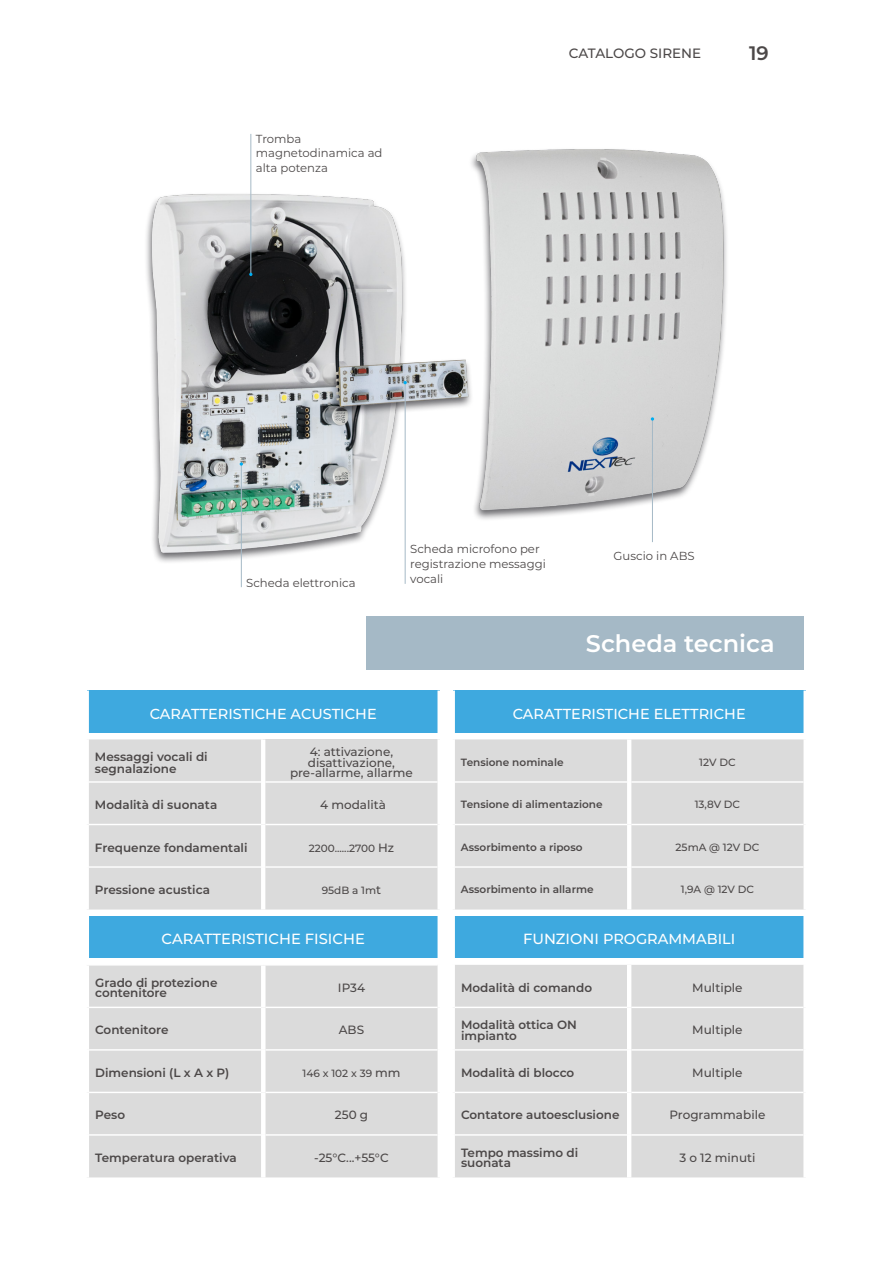
<style>
.page{position:relative;width:893px;height:1263px;background:#fff}
.page>*{position:absolute;margin:0;border:0;box-sizing:border-box;transform-origin:0 0}
.t1{font:600 24px "Montserrat";color:#fff}
.t2{font:600 19.5px "Montserrat";color:#4c4848}
.t3{font:500 14.7px "Montserrat";color:#fff}
.t4{font:500 14.55px "Montserrat";color:#fff}
.t5{font:500 14.4px "Montserrat";color:#fff}
.t6{font:500 13.5px "Montserrat";color:#4c4848}
.t7{font:600 12px/10.6px "Montserrat";color:#4c4848}
.t8{font:500 12px/10.5px "Montserrat";color:#4c4848;text-align:center}
.t9{font:11.7px/14.5px "Montserrat";color:#4c4848}
.t10{font:600 10.5px "Montserrat";color:#4c4848}
.t11{font:500 10.5px "Montserrat";color:#4c4848}
.s1{font-size:12px}
.s2{font-size:14.7px}
</style>
<div class="page">
<img style="left:146px;top:134px;width:581px;height:432px">
<hr style="left:405px;top:383px;width:1px;height:201px;background:#a5b9c6">
<svg style="left:403px;top:381px;width:4px;height:3px"></svg>
<hr style="left:250px;top:134px;width:1px;height:140px;background:#a5b9c6">
<hr style="left:241px;top:464px;width:1px;height:123px;background:#a5b9c6">
<svg style="left:240px;top:462px;width:3px;height:4px"></svg>
<hr style="left:652px;top:419px;width:1px;height:123px;background:#a5b9c6">
<svg style="left:651px;top:417px;width:3px;height:4px"></svg>
<div style="left:366px;top:616px;width:438px;height:54px;background:#a5b9c6"></div>
<div style="left:87px;top:690px;width:353px;height:43px;background:#3ea9df"></div>
<div style="left:89px;top:739px;width:348px;height:170px;background:#dbdbdb"></div>
<div style="left:263px;top:739px;width:177px;height:43px;background:#dbdbdb"></div>
<hr style="left:89px;top:781px;width:172px;height:2px;background:#fff">
<hr style="left:265px;top:781px;width:172px;height:2px;background:#fff">
<hr style="left:89px;top:824px;width:172px;height:1px;background:#fff">
<hr style="left:265px;top:824px;width:172px;height:1px;background:#fff">
<hr style="left:89px;top:866px;width:172px;height:2px;background:#fff">
<hr style="left:265px;top:866px;width:172px;height:2px;background:#fff">
<svg style="left:87px;top:690px;width:2px;height:43px"></svg>
<div style="left:437px;top:690px;width:5px;height:43px;background:#fff"></div>
<hr style="left:261px;top:739px;width:4px;height:43px;background:#fff">
<div style="left:437px;top:739px;width:5px;height:43px;background:#fff"></div>
<hr style="left:261px;top:782px;width:4px;height:42px;background:#fff">
<hr style="left:261px;top:824px;width:4px;height:43px;background:#fff">
<hr style="left:261px;top:867px;width:4px;height:42px;background:#fff">
<div style="left:453px;top:916px;width:353px;height:42px;background:#3ea9df"></div>
<div style="left:455px;top:965px;width:348px;height:212px;background:#dbdbdb"></div>
<hr style="left:455px;top:1007px;width:172px;height:1px;background:#fff">
<hr style="left:631px;top:1007px;width:172px;height:1px;background:#fff">
<hr style="left:455px;top:1049px;width:172px;height:1px;background:#fff">
<hr style="left:631px;top:1049px;width:172px;height:1px;background:#fff">
<hr style="left:455px;top:1092px;width:172px;height:1px;background:#fff">
<hr style="left:631px;top:1092px;width:172px;height:1px;background:#fff">
<hr style="left:455px;top:1134px;width:172px;height:2px;background:#fff">
<hr style="left:631px;top:1134px;width:172px;height:2px;background:#fff">
<div style="left:450px;top:916px;width:5px;height:42px;background:#fff"></div>
<div style="left:803px;top:916px;width:5px;height:42px;background:#fff"></div>
<hr style="left:627px;top:965px;width:4px;height:42px;background:#fff">
<hr style="left:627px;top:1007px;width:4px;height:43px;background:#fff">
<hr style="left:627px;top:1050px;width:4px;height:42px;background:#fff">
<hr style="left:627px;top:1092px;width:4px;height:43px;background:#fff">
<hr style="left:627px;top:1135px;width:4px;height:42px;background:#fff">
<div style="left:453px;top:690px;width:353px;height:43px;background:#3ea9df"></div>
<div style="left:455px;top:739px;width:348px;height:170px;background:#dbdbdb"></div>
<hr style="left:455px;top:781px;width:172px;height:2px;background:#fff">
<hr style="left:631px;top:781px;width:172px;height:2px;background:#fff">
<hr style="left:455px;top:824px;width:172px;height:1px;background:#fff">
<hr style="left:631px;top:824px;width:172px;height:1px;background:#fff">
<hr style="left:455px;top:866px;width:172px;height:2px;background:#fff">
<hr style="left:631px;top:866px;width:172px;height:2px;background:#fff">
<svg style="left:453px;top:690px;width:2px;height:43px"></svg>
<div style="left:803px;top:690px;width:5px;height:43px;background:#fff"></div>
<hr style="left:627px;top:739px;width:4px;height:43px;background:#fff">
<hr style="left:627px;top:782px;width:4px;height:42px;background:#fff">
<hr style="left:627px;top:824px;width:4px;height:43px;background:#fff">
<hr style="left:627px;top:867px;width:4px;height:42px;background:#fff">
<div style="left:87px;top:916px;width:353px;height:42px;background:#3ea9df"></div>
<div style="left:89px;top:965px;width:349px;height:212px;background:#dbdbdb"></div>
<hr style="left:89px;top:1007px;width:172px;height:1px;background:#fff">
<hr style="left:266px;top:1007px;width:172px;height:1px;background:#fff">
<hr style="left:89px;top:1049px;width:172px;height:1px;background:#fff">
<hr style="left:266px;top:1049px;width:172px;height:1px;background:#fff">
<hr style="left:89px;top:1092px;width:172px;height:1px;background:#fff">
<hr style="left:266px;top:1092px;width:172px;height:1px;background:#fff">
<hr style="left:89px;top:1134px;width:172px;height:2px;background:#fff">
<hr style="left:266px;top:1134px;width:172px;height:2px;background:#fff">
<hr style="left:85px;top:916px;width:4px;height:42px;background:#fff">
<hr style="left:438px;top:916px;width:4px;height:42px;background:#fff">
<div style="left:261px;top:965px;width:5px;height:42px;background:#fff"></div>
<div style="left:261px;top:1007px;width:5px;height:43px;background:#fff"></div>
<div style="left:261px;top:1050px;width:5px;height:42px;background:#fff"></div>
<div style="left:261px;top:1092px;width:5px;height:43px;background:#fff"></div>
<div style="left:261px;top:1135px;width:5px;height:42px;background:#fff"></div>
<p class="t9" style="left:256px;top:131px;width:128px">Tromba magnetodinamica ad alta potenza</p>
<p class="t6" style="left:569px;top:44px;width:134px">CATALOGO SIRENE</p>
<h2 class="t2" style="left:749px;top:39px;width:21px">19</h2>
<p class="t9" style="left:246px;top:575px;width:111px">Scheda elettronica</p>
<p class="t9" style="left:410px;top:541px;width:137px">Scheda microfono per registrazione messaggi vocali</p>
<p class="t9" style="left:614px;top:548px;width:83px">Guscio in ABS</p>
<h1 class="t1" style="left:586px;top:626px;width:190px">Scheda tecnica</h1>
<p class="t5" style="left:150px;top:704px;width:228px">CARATTERISTICHE ACUSTICHE</p>
<p class="t7" style="left:95px;top:750px;width:114px;line-height:12px">Messaggi vocali di segnalazione</p>
<p class="t8" style="left:290px;top:746px;width:124px">4: attivazione, disattivazione, pre-allarme, allarme</p>
<p class="t7" style="left:95px;top:799px;width:124px">Modalità di suonata</p>
<p class="t8" style="left:320px;top:799px;width:67px">4 modalità</p>
<p class="t7" style="left:95px;top:841px;width:154px">Frequenze fondamentali</p>
<p class="t11" style="left:309px;top:840px;width:87px">2200......2700 <span class="s1">Hz</span></p>
<p class="t7" style="left:95px;top:884px;width:117px">Pressione acustica</p>
<p class="t11" style="left:322px;top:883px;width:61px">95dB a 1m<span class="s1">t</span></p>
<p class="t3" style="left:162px;top:929px;width:205px">CARATTERISTICHE FISICHE</p>
<p class="t7" style="left:95px;top:976px;width:124px">Grado di protezione contenitore</p>
<p class="t8" style="left:338px;top:982px;width:29px">IP34</p>
<p class="t7" style="left:95px;top:1024px;width:75px">Contenitore</p>
<p class="t8" style="left:339px;top:1024px;width:27px">ABS</p>
<p class="t7" style="left:95px;top:1067px;width:136px">Dimensioni (L x A x P)</p>
<p class="t11" style="left:303px;top:1066px;width:99px">146 x 102 x 39 <span class="s1">mm</span></p>
<p class="t7" style="left:95px;top:1109px;width:31px">Peso</p>
<p class="t8" style="left:335px;top:1109px;width:35px">250 g</p>
<p class="t7" style="left:95px;top:1152px;width:143px">Temperatura operativa</p>
<p class="t8" style="left:314px;top:1152px;width:76px">-25°C...+55°C</p>
<p class="t5" style="left:513px;top:704px;width:234px">CARATTERISTICHE ELETTRICHE</p>
<p class="t10" style="left:461px;top:755px;width:104px">Tensione nominale</p>
<p class="t11" style="left:699px;top:755px;width:38px">12V DC</p>
<p class="t10" style="left:461px;top:797px;width:143px">Tensione di alimentazione</p>
<p class="t11" style="left:695px;top:797px;width:47px">13,8V DC</p>
<p class="t10" style="left:461px;top:840px;width:123px">Assorbimento a riposo</p>
<p class="t11" style="left:676px;top:840px;width:85px">25mA @ 12V DC</p>
<p class="t10" style="left:461px;top:882px;width:134px">Assorbimento in allarme</p>
<p class="t11" style="left:681px;top:882px;width:75px">1,9A @ 12V DC</p>
<p class="t4" style="left:523px;top:929px;width:214px"><span class="s2">FUNZIONI</span> PROGRAMMABILI</p>
<p class="t7" style="left:461px;top:982px;width:133px">Modalità di comando</p>
<p class="t8" style="left:692px;top:982px;width:52px">Multiple</p>
<p class="t7" style="left:461px;top:1019px;width:117px">Modalità ottica ON impianto</p>
<p class="t8" style="left:692px;top:1024px;width:52px">Multiple</p>
<p class="t7" style="left:461px;top:1067px;width:115px">Modalità di blocco</p>
<p class="t8" style="left:692px;top:1067px;width:52px">Multiple</p>
<p class="t7" style="left:461px;top:1109px;width:160px">Contatore autoesclusione</p>
<p class="t8" style="left:669px;top:1109px;width:97px">Programmabile</p>
<p class="t7" style="left:461px;top:1146px;width:119px">Tempo massimo di suonata</p>
<p class="t8" style="left:679px;top:1152px;width:78px">3 o 12 minuti</p>
</div>
